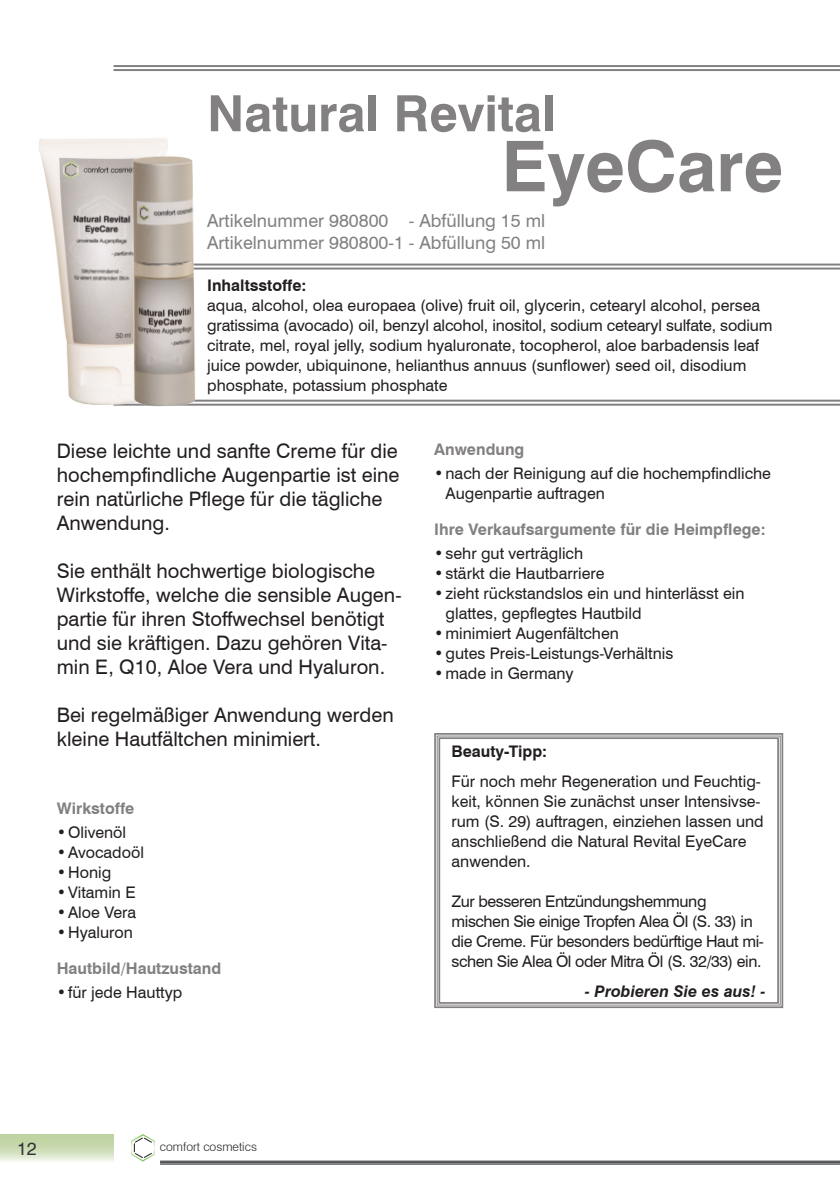
<style>
.page{position:relative;width:840px;height:1191px;background:#fff}
.page>*{position:absolute;margin:0;border:0;box-sizing:border-box;transform-origin:0 0}
.t1{font:700 70px "Swiss 721 BT";color:#838082}
.t2{font:700 50px "Swiss 721 BT";color:#838082}
.t3{font:20px/24px "Swiss 721 BT";color:#231f20}
.t4{font:18px/22px "Swiss 721 BT";color:#838082}
.t5{font:18px "Swiss 721 BT";color:#333638}
.t6{font:16px/20px "Swiss 721 BT";color:#231f20}
.t7{font:16px/20px "Swiss 721 BT";letter-spacing:-.025em;color:#231f20}
.t8{font:700 16px "Swiss 721 BT";color:#838082}
.t9{font:700 16px "Swiss 721 BT";color:#231f20}
.t10{font:italic 700 16px "Swiss 721 BT";color:#231f20}
.t11{font:300 12.2px "Swiss 721 BT";color:#231f20}
</style>
<div class="page">
<svg style="left:131px;top:1134px;width:24px;height:27px"></svg>
<hr style="left:160px;top:1160px;width:679px;height:1px;background:#333638">
<hr style="left:160px;top:1162px;width:679px;height:1px;background:#333638">
<hr style="left:160px;top:1163px;width:679px;height:1px;background:#333638">
<div style="left:0;top:1134px;width:113px;height:28px;background:linear-gradient(to bottom,#b4cc91,#e9f0df)"></div>
<hr style="left:113px;top:65px;width:726px;height:2px;background:#838082">
<hr style="left:113px;top:69px;width:726px;height:2px;background:#838082">
<hr style="left:113px;top:400px;width:726px;height:2px;background:#838082">
<hr style="left:113px;top:404px;width:726px;height:2px;background:#838082">
<hr style="left:113px;top:263px;width:726px;height:2px;background:#838082">
<hr style="left:113px;top:267px;width:726px;height:2px;background:#838082">
<svg style="left:434px;top:733px;width:349px;height:276px"></svg>
<div style="left:436px;top:735px;width:344px;height:270px;border:1px solid #838082"></div>
<div style="left:438px;top:737px;width:340px;height:266px;border:2px solid #838082"></div>
<img style="left:39px;top:138px;width:129px;height:268px">
<img style="left:126px;top:147px;width:78px;height:260px">
<h2 class="t2" style="left:207px;top:83px;width:350px">Natural Revital</h2>
<h1 class="t1" style="left:501px;top:124px;width:283px">EyeCare</h1>
<p class="t4" style="left:207px;top:210px;width:339px">Artikelnummer 980800 - Abfüllung 15 ml<br>Artikelnummer 980800-1 - Abfüllung 50 ml</p>
<p class="t9" style="left:207px;top:275px;width:101px">Inhaltsstoffe:</p>
<p class="t6" style="left:207px;top:295px;width:566px">aqua, alcohol, olea europaea (olive) fruit oil, glycerin, cetearyl alcohol, persea gratissima (avocado) oil, benzyl alcohol, inositol, sodium cetearyl sulfate, sodium citrate, mel, royal jelly, sodium hyaluronate, tocopherol, aloe barbadensis leaf juice powder, ubiquinone, helianthus annuus (sunflower) seed oil, disodium phosphate, potassium phosphate</p>
<p class="t3" style="left:57px;top:438px;width:344px">Diese leichte und sanfte Creme für die hochempfindliche Augenpartie ist eine rein natürliche Pflege für die tägliche<br>Anwendung.</p>
<p class="t3" style="left:57px;top:558px;width:346px">Sie enthält hochwertige biologische Wirkstoffe, welche die sensible Augen&shy;partie für ihren Stoffwechsel benötigt und sie kräftigen. Dazu gehören Vita&shy;min E, Q10, Aloe Vera und Hyaluron.</p>
<p class="t3" style="left:57px;top:702px;width:338px">Bei regelmäßiger Anwendung werden kleine Hautfältchen minimiert.</p>
<p class="t8" style="left:57px;top:798px;width:79px">Wirkstoffe</p>
<p class="t6" style="left:57px;top:822px;width:71px">• Olivenöl</p>
<p class="t6" style="left:57px;top:842px;width:89px">• Avocadoöl</p>
<p class="t6" style="left:57px;top:862px;width:56px">• Honig</p>
<p class="t6" style="left:57px;top:882px;width:80px">• Vitamin E</p>
<p class="t6" style="left:57px;top:902px;width:81px">• Aloe Vera</p>
<p class="t6" style="left:57px;top:922px;width:78px">• Hyaluron</p>
<p class="t8" style="left:57px;top:958px;width:166px">Hautbild/Hautzustand</p>
<p class="t6" style="left:57px;top:982px;width:127px">• für jede Hauttyp</p>
<p class="t8" style="left:434px;top:439px;width:92px">Anwendung</p>
<p class="t6" style="left:445px;top:463px;width:327px;text-indent:-11px">• nach der Reinigung auf die hochempfindliche<br>Augenpartie auftragen</p>
<p class="t8" style="left:434px;top:519px;width:333px">Ihre Verkaufsargumente für die Heimpflege:</p>
<p class="t6" style="left:434px;top:543px;width:150px">• sehr gut verträglich</p>
<p class="t6" style="left:434px;top:563px;width:172px">• stärkt die Hautbarriere</p>
<p class="t6" style="left:445px;top:583px;width:300px;text-indent:-11px">• zieht rückstandslos ein und hinterlässt ein glattes, gepflegtes Hautbild</p>
<p class="t6" style="left:434px;top:623px;width:186px">• minimiert Augenfältchen</p>
<p class="t6" style="left:434px;top:643px;width:240px">• gutes Preis-Leistungs-Verhältnis</p>
<p class="t6" style="left:434px;top:663px;width:141px">• made in Germany</p>
<p class="t9" style="left:451px;top:741px;width:97px">Beauty-Tipp:</p>
<p class="t6" style="left:451px;top:770px;width:313px">Für noch mehr Regeneration und Feuchtig&shy;keit, können Sie zunächst unser Intensivse&shy;rum (S. 29) auftragen, einziehen lassen und anschließend die Natural Revital EyeCare anwenden.</p>
<p class="t7" style="left:451px;top:890px;width:313px">Zur besseren Entzündungshemmung mischen Sie einige Tropfen Alea Öl (S. 33) in die Creme. Für besonders bedürftige Haut mi&shy;schen Sie Alea Öl oder Mitra Öl (S. 32/33) ein.</p>
<p class="t10" style="left:584px;top:981px;width:182px">- Probieren Sie es aus! -</p>
<p class="t5" style="left:17px;top:1138px;width:21px">12</p>
<p class="t11" style="left:160px;top:1138px;width:99px">comfort cosmetics</p>
</div>
